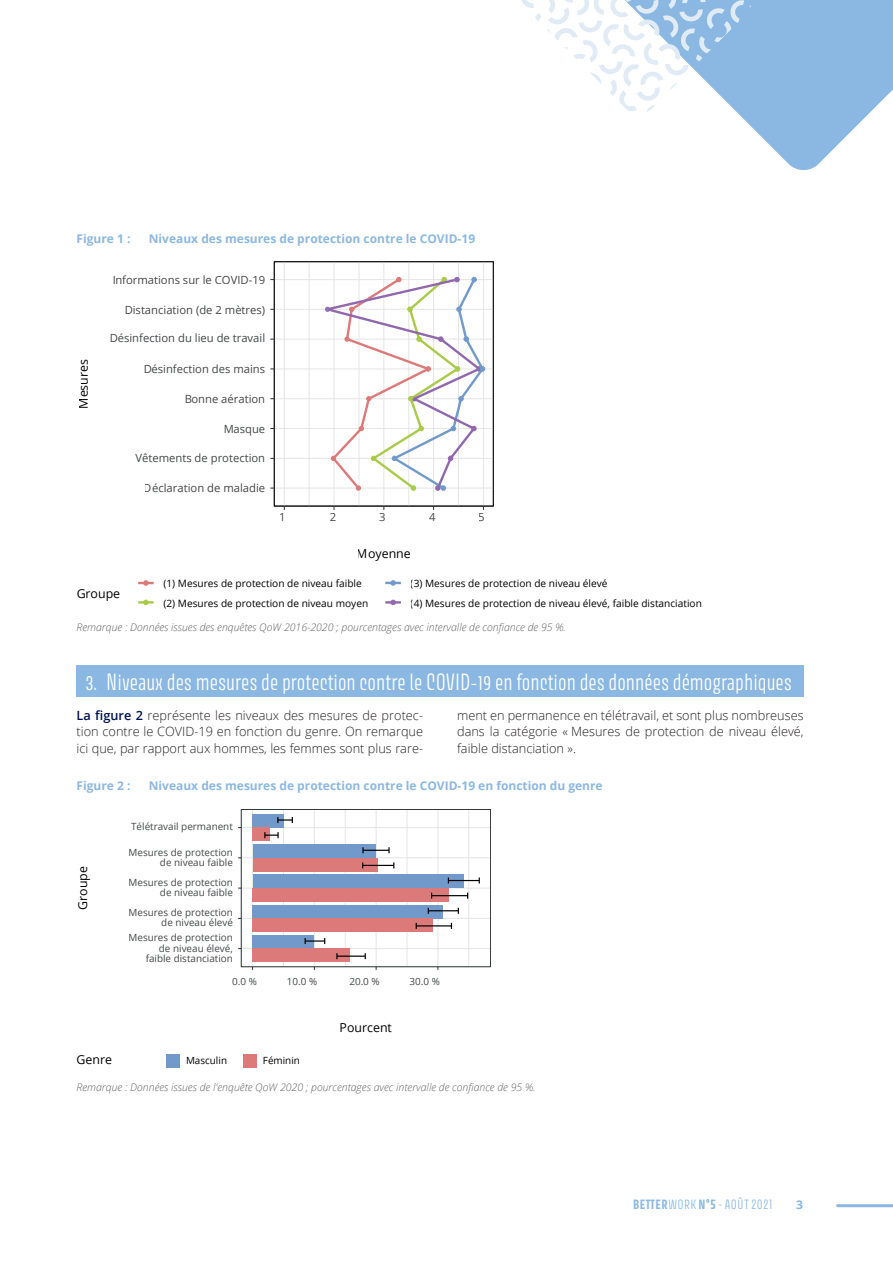
<style>
.page{position:relative;width:893px;height:1263px;background:#fff}
.page>*{position:absolute;margin:0;border:0;box-sizing:border-box;transform-origin:0 0}
.t1{font:300 21px "Avory I Latn";color:#fff;scale:.96 1}
.t2{font:300 12.75px/16.5px "Open Sans";color:#231f20;text-align:justify}
.t3{font:12.3px "Open Sans";color:#000001}
.t4{font:700 12px "Open Sans";color:#8bb8e2}
.t5{font:300 12px "Avory I Latn";letter-spacing:.04em;color:#8bb8e2}
.t6{font:11.25px "Open Sans";color:#454749}
.t7{font:italic 300 10.5px "Open Sans";color:#636366}
.t8{font:10.2px/19.5px "Open Sans";color:#000001}
.t9{font:9.9px/10.4px "Open Sans";color:#454749;text-align:right}
.t10{font:9.9px "Open Sans";color:#000001}
.s1{font-weight:600;color:#001352}
.s2{font-weight:700}
</style>
<div class="page">
<svg style="left:741px;top:0;width:152px;height:170px;fill:#8bb8e2"></svg>
<svg style="left:521px;top:0;width:232px;height:116px"></svg>
<hr style="left:837px;top:1204px;width:56px;height:3px;background:#8bb8e2">
<div style="left:77px;top:665px;width:727px;height:31px;background:#8bb8e2"></div>
<hr style="left:309px;top:262px;width:1px;height:244px;background:#e5e5e4">
<hr style="left:359px;top:262px;width:1px;height:244px;background:#e5e5e4">
<hr style="left:408px;top:262px;width:1px;height:244px;background:#e5e5e4">
<hr style="left:458px;top:262px;width:1px;height:244px;background:#e5e5e4">
<hr style="left:274px;top:488px;width:219px;height:1px;background:#e5e5e4">
<hr style="left:274px;top:458px;width:219px;height:1px;background:#e5e5e4">
<hr style="left:274px;top:428px;width:219px;height:1px;background:#e5e5e4">
<hr style="left:274px;top:398px;width:219px;height:1px;background:#e5e5e4">
<hr style="left:274px;top:368px;width:219px;height:1px;background:#e5e5e4">
<hr style="left:274px;top:339px;width:219px;height:1px;background:#e5e5e4">
<hr style="left:274px;top:309px;width:219px;height:1px;background:#e5e5e4">
<hr style="left:274px;top:279px;width:219px;height:1px;background:#e5e5e4">
<hr style="left:284px;top:262px;width:1px;height:244px;background:#e5e5e4">
<hr style="left:334px;top:262px;width:1px;height:244px;background:#e5e5e4">
<hr style="left:383px;top:262px;width:1px;height:244px;background:#e5e5e4">
<hr style="left:433px;top:262px;width:1px;height:244px;background:#e5e5e4">
<hr style="left:483px;top:262px;width:1px;height:244px;background:#e5e5e4">
<svg style="left:317px;top:276px;width:168px;height:215px"></svg>
<div style="left:274px;top:261px;width:220px;height:245px;border:1px solid #171419"></div>
<svg style="left:138px;top:580px;width:16px;height:6px"></svg>
<svg style="left:138px;top:600px;width:16px;height:5px"></svg>
<svg style="left:385px;top:580px;width:16px;height:6px"></svg>
<hr style="left:385px;top:601px;width:16px;height:3px;background:#9168ad">
<hr style="left:283px;top:809px;width:1px;height:158px;background:#e5e5e4">
<hr style="left:345px;top:809px;width:1px;height:158px;background:#e5e5e4">
<hr style="left:407px;top:809px;width:1px;height:158px;background:#e5e5e4">
<hr style="left:468px;top:809px;width:1px;height:158px;background:#e5e5e4">
<hr style="left:241px;top:948px;width:250px;height:1px;background:#e5e5e4">
<hr style="left:241px;top:918px;width:250px;height:1px;background:#e5e5e4">
<hr style="left:241px;top:888px;width:250px;height:1px;background:#e5e5e4">
<hr style="left:241px;top:857px;width:250px;height:1px;background:#e5e5e4">
<hr style="left:241px;top:827px;width:250px;height:1px;background:#e5e5e4">
<hr style="left:252px;top:809px;width:1px;height:158px;background:#e5e5e4">
<hr style="left:314px;top:809px;width:1px;height:158px;background:#e5e5e4">
<hr style="left:376px;top:809px;width:1px;height:158px;background:#e5e5e4">
<hr style="left:437px;top:809px;width:1px;height:158px;background:#e5e5e4">
<div style="left:253px;top:814px;width:31px;height:13px;background:#7199c9"></div>
<div style="left:253px;top:935px;width:61px;height:13px;background:#7199c9"></div>
<div style="left:253px;top:905px;width:190px;height:13px;background:#7199c9"></div>
<div style="left:253px;top:874px;width:211px;height:14px;background:#7199c9"></div>
<div style="left:253px;top:844px;width:122px;height:14px;background:#7199c9"></div>
<div style="left:253px;top:827px;width:17px;height:14px;background:#db7a79"></div>
<div style="left:253px;top:948px;width:97px;height:14px;background:#db7a79"></div>
<div style="left:253px;top:918px;width:180px;height:14px;background:#db7a79"></div>
<div style="left:253px;top:888px;width:196px;height:14px;background:#db7a79"></div>
<div style="left:253px;top:858px;width:124px;height:13px;background:#db7a79"></div>
<svg style="left:277px;top:817px;width:16px;height:6px"></svg>
<hr style="left:305px;top:940px;width:20px;height:2px;background:#000001">
<hr style="left:428px;top:910px;width:30px;height:1px;background:#000001">
<hr style="left:448px;top:880px;width:31px;height:1px;background:#000001">
<svg style="left:362px;top:847px;width:28px;height:6px"></svg>
<svg style="left:264px;top:832px;width:15px;height:6px"></svg>
<hr style="left:337px;top:955px;width:28px;height:2px;background:#000001">
<svg style="left:336px;top:953px;width:2px;height:6px"></svg>
<hr style="left:416px;top:925px;width:35px;height:1px;background:#000001">
<hr style="left:432px;top:895px;width:36px;height:1px;background:#000001">
<hr style="left:363px;top:865px;width:31px;height:1px;background:#000001">
<div style="left:241px;top:809px;width:250px;height:158px;border:1px solid #292d2f"></div>
<div style="left:166px;top:1054px;width:14px;height:13px;background:#7199c9"></div>
<div style="left:243px;top:1054px;width:14px;height:13px;background:#db7a79"></div>
<p class="t4" style="left:77px;top:230px;width:55px">Figure 1 :</p>
<p class="t4" style="left:149px;top:230px;width:328px">Niveaux des mesures de protection contre le COVID-19</p>
<p class="t6" style="left:112px;top:272px;width:155px">Informations sur le COVID-19</p>
<p class="t6" style="left:125px;top:302px;width:142px">Distanciation (de 2 mètres)</p>
<p class="t3" style="left:75px;top:409px;width:51px;rotate:-90deg">Mesures</p>
<p class="t6" style="left:110px;top:331px;width:157px">Désinfection du lieu de travail</p>
<p class="t6" style="left:143px;top:361px;width:123px">Désinfection des mains</p>
<p class="t6" style="left:184px;top:391px;width:83px">Bonne aération</p>
<p class="t6" style="left:223px;top:421px;width:43px">Masque</p>
<p class="t6" style="left:135px;top:450px;width:131px">Vêtements de protection</p>
<p class="t6" style="left:144px;top:480px;width:123px">Déclaration de maladie</p>
<p class="t6" style="left:280px;top:510px;width:8px">1</p>
<p class="t6" style="left:329px;top:510px;width:8px">2</p>
<p class="t6" style="left:379px;top:510px;width:8px">3</p>
<p class="t6" style="left:429px;top:510px;width:8px">4</p>
<p class="t6" style="left:479px;top:510px;width:8px">5</p>
<p class="t3" style="left:357px;top:545px;width:55px">Moyenne</p>
<p class="t3" style="left:77px;top:585px;width:45px">Groupe</p>
<p class="t8" style="left:163px;top:573px;width:206px">(1) Mesures de protection de niveau faible (2) Mesures de protection de niveau moyen</p>
<p class="t8" style="left:411px;top:573px;width:293px">(3) Mesures de protection de niveau élevé<br>(4) Mesures de protection de niveau élevé, faible distanciation</p>
<p class="t7" style="left:77px;top:620px;width:491px">Remarque : Données issues des enquêtes QoW 2016-2020 ; pourcentages avec intervalle de confiance de 95 %.</p>
<h1 class="t1" style="left:85px;top:669px;width:738px">3. Niveaux des mesures de protection contre le COVID-19 en fonction des données démographiques</h1>
<p class="t2" style="left:77px;top:706px;width:348px"><span class="s1">La figure 2</span> représente les niveaux des mesures de protec&shy;tion contre le COVID-19 en fonction du genre. On remarque ici que, par rapport aux hommes, les femmes sont plus rare-</p>
<p class="t2" style="left:457px;top:706px;width:348px">ment en permanence en télétravail, et sont plus nombreuses dans la catégorie « Mesures de protection de niveau élevé, faible distanciation ».</p>
<p class="t4" style="left:77px;top:777px;width:55px">Figure 2 :</p>
<p class="t4" style="left:149px;top:777px;width:455px">Niveaux des mesures de protection contre le COVID-19 en fonction du genre</p>
<p class="t3" style="left:74px;top:910px;width:45px;rotate:-90deg">Groupe</p>
<p class="t9" style="left:131px;top:820px;width:103px">Télétravail permanent</p>
<p class="t9" style="left:129px;top:846px;width:106px">Mesures de protection de niveau faible</p>
<p class="t9" style="left:129px;top:877px;width:106px">Mesures de protection de niveau faible</p>
<p class="t9" style="left:129px;top:907px;width:106px">Mesures de protection de niveau élevé</p>
<p class="t9" style="left:129px;top:932px;width:106px">Mesures de protection de niveau élevé,<br>faible distanciation</p>
<p class="t9" style="left:232px;top:976px;width:26px">0.0 %</p>
<p class="t9" style="left:287px;top:976px;width:32px">10.0 %</p>
<p class="t9" style="left:349px;top:976px;width:32px">20.0 %</p>
<p class="t9" style="left:409px;top:976px;width:32px">30.0 %</p>
<p class="t3" style="left:340px;top:1019px;width:54px">Pourcent</p>
<p class="t3" style="left:77px;top:1051px;width:37px">Genre</p>
<p class="t10" style="left:186px;top:1053px;width:43px">Masculin</p>
<p class="t10" style="left:263px;top:1053px;width:39px">Féminin</p>
<p class="t7" style="left:77px;top:1080px;width:460px">Remarque : Données issues de l'enquête QoW 2020 ; pourcentages avec intervalle de confiance de 95 %.</p>
<p class="t5" style="left:633px;top:1197px;width:141px"><span class="s2">BETTER</span>WORK <span class="s2">N°5</span> - AOÛT 2021</p>
<p class="t4" style="left:796px;top:1196px;width:8px">3</p>
</div>
